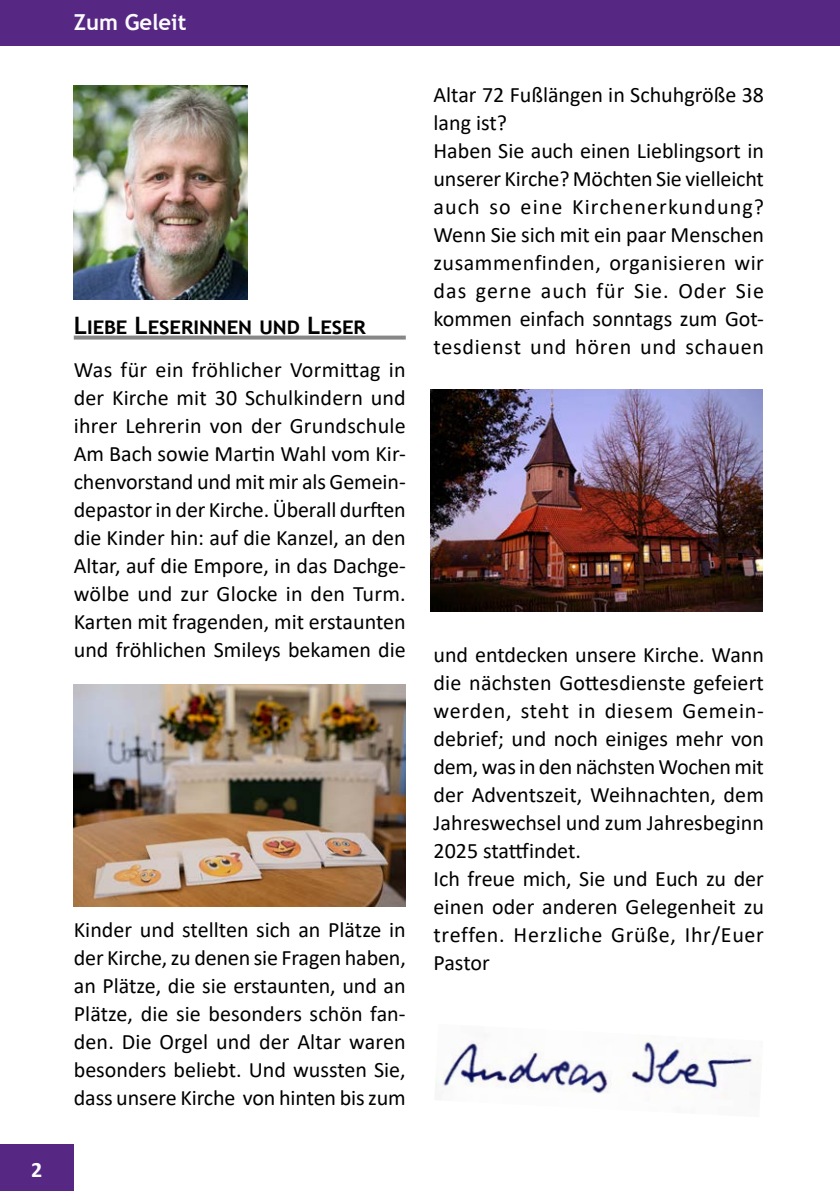
<style>
.page{position:relative;width:840px;height:1191px;background:#fff}
.page>*{position:absolute;margin:0;border:0;box-sizing:border-box;transform-origin:0 0}
.t1{font:700 24px "Trebuchet MS";color:#000}
.t2{font:22px/28px "Calibri";color:#000;text-align:justify}
.t3{font:700 22px "Trebuchet MS";color:#fbfbfb}
.t4{font:700 22px "Calibri";color:#fff}
</style>
<div class="page">
<div style="left:0;top:0;width:839px;height:45px;background:#562884"></div>
<div style="left:0;top:1144px;width:74px;height:47px;background:#562884"></div>
<svg style="left:74px;top:335px;width:331px;height:4px"></svg>
<img style="left:435px;top:1039px;width:324px;height:60px">
<img style="left:74px;top:85px;width:173px;height:214px">
<img style="left:74px;top:685px;width:331px;height:221px">
<img style="left:430px;top:390px;width:332px;height:221px">
<p class="t4" style="left:31px;top:1154px;width:13px">2</p>
<p class="t3" style="left:74px;top:9px;width:114px">Zum Geleit</p>
<p class="t1" style="left:74px;top:310px;width:291px">Liebe Leserinnen und Leser</p>
<p class="t2" style="left:74px;top:355px;width:333px">Was für ein fröhlicher Vormittag in der Kirche mit 30 Schulkindern und ihrer Lehrerin von der Grundschule Am Bach sowie Martin Wahl vom Kir&shy;chenvorstand und mit mir als Gemein&shy;depastor in der Kirche. Überall durften die Kinder hin: auf die Kanzel, an den Altar, auf die Empore, in das Dachge&shy;wölbe und zur Glocke in den Turm.<br>Karten mit fragenden, mit erstaunten und fröhlichen Smileys bekamen die</p>
<p class="t2" style="left:74px;top:915px;width:333px">Kinder und stellten sich an Plätze in der Kirche, zu denen sie Fragen haben, an Plätze, die sie erstaunten, und an Plätze, die sie besonders schön fan&shy;den. Die Orgel und der Altar waren besonders beliebt. Und wussten Sie, dass unsere Kirche von hinten bis zum</p>
<p class="t2" style="left:433px;top:80px;width:332px;text-align:left">Altar 72 Fußlängen in Schuhgröße 38 lang ist?<br>Haben Sie auch einen Lieblingsort in unserer Kirche? Möchten Sie vielleicht auch so eine Kirchenerkundung?<br>Wenn Sie sich mit ein paar Menschen zusammenfinden, organisieren wir das gerne auch für Sie. Oder Sie kommen einfach sonntags zum Got&shy;tesdienst und hören und schauen</p>
<p class="t2" style="left:433px;top:640px;width:332px;text-align:left">und entdecken unsere Kirche. Wann die nächsten Gottesdienste gefeiert werden, steht in diesem Gemein&shy;debrief; und noch einiges mehr von dem, was in den nächsten Wochen mit der Adventszeit, Weihnachten, dem<br>Jahreswechsel und zum Jahresbeginn<br>2025 stattfindet.<br>Ich freue mich, Sie und Euch zu der einen oder anderen Gelegenheit zu treffen. Herzliche Grüße, Ihr/Euer<br>Pastor</p>
</div>
